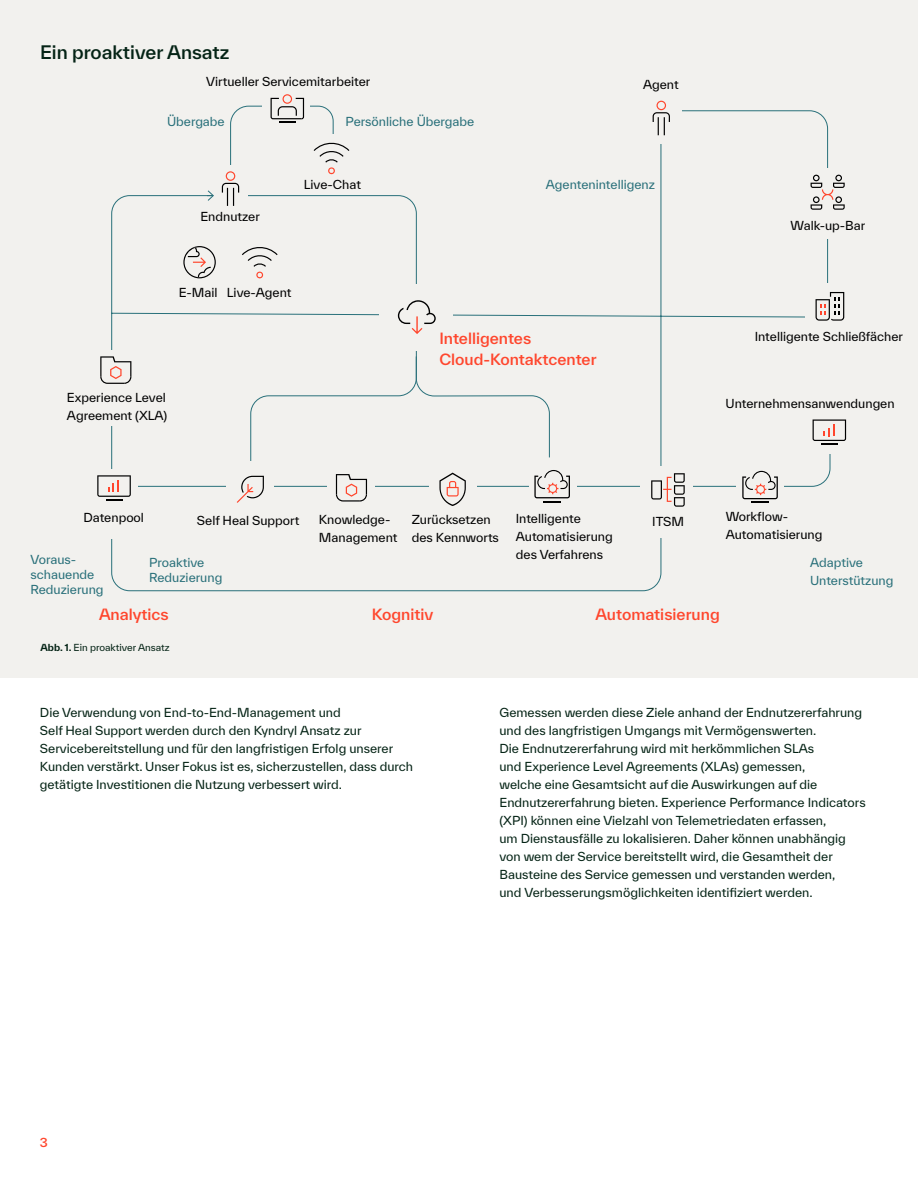
<style>
.page{position:relative;width:918px;height:1188px;background:#fff}
.page>*{position:absolute;margin:0;border:0;box-sizing:border-box;transform-origin:0 0}
.t1{font:500 18px "TWK Everett";color:#042315}
.t2{font:500 15px/21px "TWK Everett";color:#ff462d}
.t3{font:12px/18px "TWK Everett";color:#042315}
.t4{font:12px/18px "TWK Everett";color:#000}
.t5{font:12px/15px "TWK Everett";color:#29707a}
.t6{font:500 12px "TWK Everett";color:#ff462d}
.t7{font:9.3px "TWK Everett";color:#042315}
.s1{font-weight:700}
</style>
<div class="page">
<div style="left:0;top:0;width:918px;height:678px;background:#f2f1ee"></div>
<svg style="left:111px;top:110px;width:717px;height:482px"></svg>
<div style="left:90px;top:470px;width:47px;height:69px;background:#f2f1ee"></div>
<div style="left:91px;top:350px;width:47px;height:76px;background:#f2f1ee"></div>
<div style="left:227px;top:461px;width:47px;height:53px;background:#f2f1ee"></div>
<div style="left:328px;top:471px;width:47px;height:40px;background:#f2f1ee"></div>
<div style="left:429px;top:470px;width:47px;height:39px;background:#f2f1ee"></div>
<div style="left:529px;top:468px;width:47px;height:82px;background:#f2f1ee"></div>
<div style="left:640px;top:466px;width:53px;height:72px;background:#f2f1ee"></div>
<div style="left:806px;top:284px;width:47px;height:66px;background:#f2f1ee"></div>
<div style="left:805px;top:168px;width:47px;height:71px;background:#f2f1ee"></div>
<div style="left:643px;top:107px;width:39px;height:37px;background:#f2f1ee"></div>
<div style="left:379px;top:284px;width:74px;height:66px;background:#f2f1ee"></div>
<div style="left:213px;top:165px;width:34px;height:68px;background:#f2f1ee"></div>
<div style="left:309px;top:134px;width:48px;height:59px;background:#f2f1ee"></div>
<svg style="left:811px;top:175px;width:34px;height:35px"></svg>
<svg style="left:242px;top:245px;width:36px;height:33px"></svg>
<svg style="left:183px;top:246px;width:33px;height:32px"></svg>
<svg style="left:816px;top:292px;width:28px;height:29px"></svg>
<svg style="left:222px;top:94px;width:127px;height:112px"></svg>
<svg style="left:653px;top:101px;width:17px;height:34px"></svg>
<svg style="left:398px;top:300px;width:38px;height:34px"></svg>
<svg style="left:97px;top:356px;width:749px;height:151px"></svg>
<svg style="left:207px;top:190px;width:7px;height:12px"></svg>
<h1 class="t1" style="left:40px;top:40px;width:191px">Ein proaktiver Ansatz</h1>
<p class="t4" style="left:206px;top:72px;width:166px">Virtueller Servicemitarbeiter</p>
<p class="t5" style="left:346px;top:114px;width:130px">Persönliche Übergabe</p>
<p class="t5" style="left:167px;top:114px;width:59px">Übergabe</p>
<p class="t4" style="left:200px;top:207px;width:61px">Endnutzer</p>
<p class="t4" style="left:304px;top:175px;width:59px">Live-Chat</p>
<p class="t4" style="left:179px;top:284px;width:114px">E-Mail Live-Agent</p>
<p class="t4" style="left:643px;top:76px;width:37px">Agent</p>
<p class="t5" style="left:546px;top:177px;width:111px">Agentenintelligenz</p>
<p class="t4" style="left:67px;top:388px;width:102px">Experience Level<br>Agreement (XLA)</p>
<p class="t2" style="left:439px;top:328px;width:159px">Intelligentes<br>Cloud-Kontaktcenter</p>
<p class="t4" style="left:83px;top:508px;width:62px">Datenpool</p>
<p class="t4" style="left:197px;top:511px;width:104px">Self Heal Support</p>
<p class="t5" style="left:30px;top:551px;width:75px">Voraus&shy;schauende<br>Reduzierung</p>
<p class="t5" style="left:149px;top:554px;width:75px">Proaktive<br>Reduzierung</p>
<p class="t4" style="left:319px;top:511px;width:80px">Knowledge-<br>Management</p>
<p class="t4" style="left:412px;top:511px;width:89px">Zurücksetzen des Kennworts</p>
<p class="t4" style="left:516px;top:509px;width:67px">Intelligente</p>
<p class="t4" style="left:652px;top:513px;width:33px">ITSM</p>
<p class="t4" style="left:516px;top:527px;width:98px">Automatisierung des Verfahrens</p>
<p class="t4" style="left:791px;top:217px;width:76px">Walk-up-Bar</p>
<p class="t4" style="left:755px;top:327px;width:150px">Intelligente Schließfächer</p>
<p class="t4" style="left:726px;top:395px;width:171px">Unternehmensanwendungen</p>
<p class="t4" style="left:726px;top:508px;width:98px">Workflow-<br>Automatisierung</p>
<p class="t5" style="left:810px;top:553px;width:85px;line-height:18px">Adaptive<br>Unterstützung</p>
<p class="t2" style="left:99px;top:603px;width:71px">Analytics</p>
<p class="t2" style="left:372px;top:603px;width:63px">Kognitiv</p>
<p class="t2" style="left:595px;top:603px;width:126px">Automatisierung</p>
<p class="t7" style="left:41px;top:641px;width:131px"><span class="s1">Abb. 1.</span> Ein proaktiver Ansatz</p>
<p class="t3" style="left:40px;top:703px;width:375px">Die Verwendung von End-to-End-Management und<br>Self Heal Support werden durch den Kyndryl Ansatz zur Servicebereitstellung und für den langfristigen Erfolg unserer Kunden verstärkt. Unser Fokus ist es, sicherzustellen, dass durch getätigte Investitionen die Nutzung verbessert wird.</p>
<p class="t3" style="left:500px;top:703px;width:368px">Gemessen werden diese Ziele anhand der Endnutzererfahrung und des langfristigen Umgangs mit Vermögenswerten.<br>Die Endnutzererfahrung wird mit herkömmlichen SLAs<br>und Experience Level Agreements (XLAs) gemessen,<br>welche eine Gesamtsicht auf die Auswirkungen auf die Endnutzererfahrung bieten. Experience Performance Indicators (XPI) können eine Vielzahl von Telemetriedaten erfassen,<br>um Dienstausfälle zu lokalisieren. Daher können unabhängig von wem der Service bereitstellt wird, die Gesamtheit der Bausteine des Service gemessen und verstanden werden,<br>und Verbesserungsmöglichkeiten identifiziert werden.</p>
<p class="t6" style="left:40px;top:1134px;width:9px">3</p>
</div>
